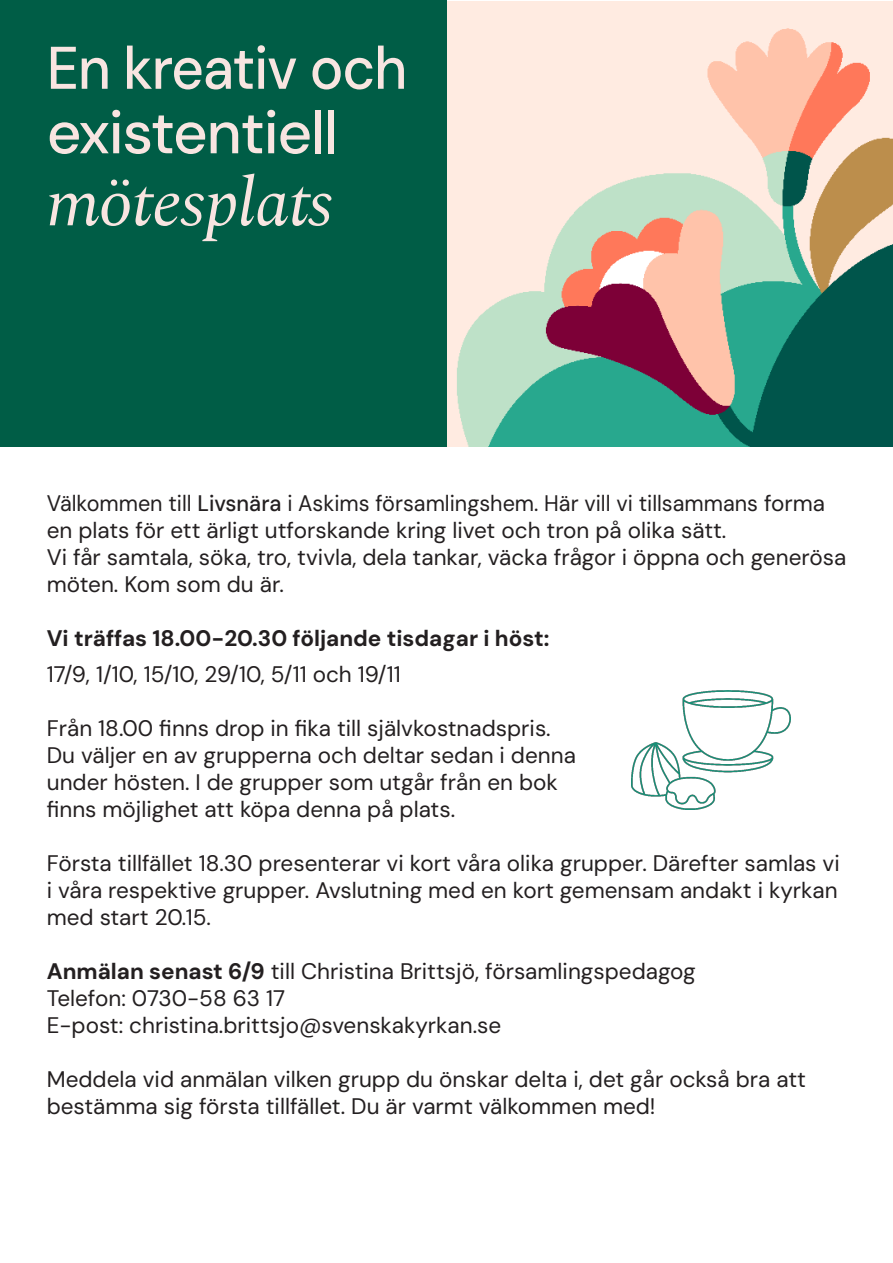
<style>
.page{position:relative;width:893px;height:1263px;background:#fff}
.page>*{position:absolute;margin:0;border:0;box-sizing:border-box;transform-origin:0 0}
.t1{font:italic 69px "Spectral";letter-spacing:-.02em;color:#f8e5e1}
.t2{font:500 60px/64.5px "DM Sans";letter-spacing:-.02em;color:#f8e5e1;scale:.94 1}
.t3{font:22.5px/27px "DM Sans";color:#231f20}
.t4{font:22.5px/27px "DM Sans";color:#231f20;scale:.96 1}
.t5{font:700 22.5px "DM Sans 18 pt";color:#231f20}
.s1{font-weight:500}
.s2{font-family:"DM Sans 18 pt";font-weight:700}
</style>
<div class="page">
<div style="left:1px;top:0;width:446px;height:446px;background:#005d46"></div>
<img style="left:447px;top:1px;width:446px;height:446px">
<img style="left:631px;top:691px;width:160px;height:118px">
<p class="t2" style="left:47px;top:35px;width:385px">En kreativ och existentiell</p>
<p class="t1" style="left:47px;top:152px;width:287px">mötesplats</p>
<p class="t4" style="left:47px;top:490px;width:834px">Välkommen till <span class="s1">Livsnära</span> i Askims församlingshem. Här vill vi tillsammans forma en plats för ett ärligt utforskande kring livet och tron på olika sätt.<br>Vi får samtala, söka, tro, tvivla, dela tankar, väcka frågor i öppna och generösa möten. Kom som du är.</p>
<p class="t5" style="left:47px;top:624px;width:504px">Vi träffas 18.00-20.30 följande tisdagar i höst:</p>
<p class="t3" style="left:47px;top:661px;width:355px">17/9, 1/10, 15/10, 29/10, 5/11 och 19/11</p>
<p class="t3" style="left:47px;top:715px;width:505px">Från 18.00 finns drop in fika till självkostnadspris.</p>
<p class="t3" style="left:47px;top:742px;width:531px">Du väljer en av grupperna och deltar sedan i denna</p>
<p class="t3" style="left:47px;top:769px;width:512px">under hösten. I de grupper som utgår från en bok</p>
<p class="t3" style="left:47px;top:796px;width:410px">finns möjlighet att köpa denna på plats.</p>
<p class="t3" style="left:47px;top:850px;width:795px;text-align:justify">Första tillfället 18.30 presenterar vi kort våra olika grupper. Därefter samlas vi i våra respektive grupper. Avslutning med en kort gemensam andakt i kyrkan med start 20.15.</p>
<p class="t3" style="left:47px;top:958px;width:650px"><span class="s2">Anmälan senast 6/9</span> till Christina Brittsjö, församlingspedagog</p>
<p class="t3" style="left:47px;top:985px;width:456px">Telefon: 0730-58 63 17<br>E-post: christina.brittsjo@svenskakyrkan.se</p>
<p class="t3" style="left:47px;top:1066px;width:761px">Meddela vid anmälan vilken grupp du önskar delta i, det går också bra att bestämma sig första tillfället. Du är varmt välkommen med!</p>
</div>
